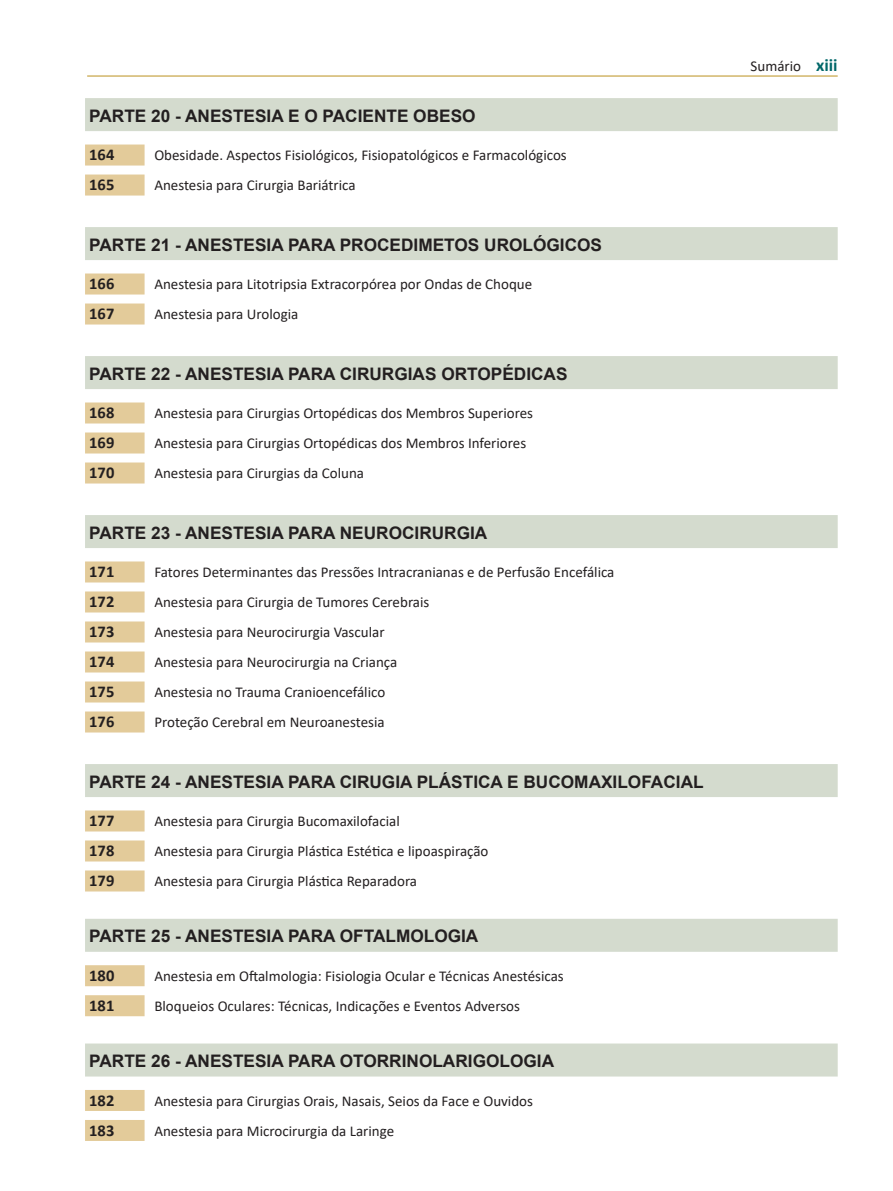
<style>
.page{position:relative;width:893px;height:1191px;background:#fff}
.page>*{position:absolute;margin:0;border:0;box-sizing:border-box;transform-origin:0 0}
.t1{font:700 17.25px "Arial";color:#231f20}
.t2{font:700 16.5px "Calibri";color:#231f20}
.t3{font:15px "Calibri";color:#231f20}
.s1{font-weight:700;font-size:18px;color:#006769}
</style>
<div class="page">
<hr style="left:87px;top:76px;width:751px;height:1px;background:#bb921e">
<div style="left:85px;top:98px;width:753px;height:33px;background:#d4dbce"></div>
<div style="left:85px;top:144px;width:60px;height:21px;background:#e3cb9a"></div>
<div style="left:85px;top:174px;width:60px;height:21px;background:#e3cb9a"></div>
<div style="left:85px;top:227px;width:753px;height:33px;background:#d4dbce"></div>
<div style="left:85px;top:273px;width:60px;height:21px;background:#e3cb9a"></div>
<div style="left:85px;top:303px;width:60px;height:21px;background:#e3cb9a"></div>
<div style="left:85px;top:356px;width:753px;height:33px;background:#d4dbce"></div>
<div style="left:85px;top:402px;width:60px;height:21px;background:#e3cb9a"></div>
<div style="left:85px;top:432px;width:60px;height:21px;background:#e3cb9a"></div>
<div style="left:85px;top:462px;width:60px;height:21px;background:#e3cb9a"></div>
<div style="left:85px;top:515px;width:753px;height:33px;background:#d4dbce"></div>
<div style="left:85px;top:561px;width:60px;height:21px;background:#e3cb9a"></div>
<div style="left:85px;top:591px;width:60px;height:21px;background:#e3cb9a"></div>
<div style="left:85px;top:621px;width:60px;height:21px;background:#e3cb9a"></div>
<div style="left:85px;top:651px;width:60px;height:21px;background:#e3cb9a"></div>
<div style="left:85px;top:681px;width:60px;height:21px;background:#e3cb9a"></div>
<div style="left:85px;top:711px;width:60px;height:21px;background:#e3cb9a"></div>
<div style="left:85px;top:764px;width:753px;height:33px;background:#d4dbce"></div>
<div style="left:85px;top:810px;width:60px;height:21px;background:#e3cb9a"></div>
<div style="left:85px;top:840px;width:60px;height:21px;background:#e3cb9a"></div>
<div style="left:85px;top:870px;width:60px;height:21px;background:#e3cb9a"></div>
<div style="left:85px;top:918px;width:753px;height:33px;background:#d4dbce"></div>
<div style="left:85px;top:965px;width:60px;height:21px;background:#e3cb9a"></div>
<div style="left:85px;top:995px;width:60px;height:21px;background:#e3cb9a"></div>
<div style="left:85px;top:1043px;width:753px;height:33px;background:#d4dbce"></div>
<div style="left:85px;top:1090px;width:60px;height:21px;background:#e3cb9a"></div>
<div style="left:85px;top:1120px;width:60px;height:21px;background:#e3cb9a"></div>
<p class="t1" style="left:89px;top:103px;width:388px">PARTE 20 - ANESTESIA E O PACIENTE OBESO</p>
<p class="t2" style="left:89px;top:143px;width:27px">164</p>
<p class="t3" style="left:154px;top:145px;width:414px">Obesidade. Aspectos Fisiológicos, Fisiopatológicos e Farmacológicos</p>
<p class="t2" style="left:89px;top:173px;width:27px">165</p>
<p class="t3" style="left:154px;top:175px;width:203px">Anestesia para Cirurgia Bariátrica</p>
<p class="t1" style="left:89px;top:232px;width:514px">PARTE 21 - ANESTESIA PARA PROCEDIMETOS UROLÓGICOS</p>
<p class="t2" style="left:89px;top:272px;width:27px">166</p>
<p class="t3" style="left:154px;top:274px;width:379px">Anestesia para Litotripsia Extracorpórea por Ondas de Choque</p>
<p class="t2" style="left:89px;top:302px;width:27px">167</p>
<p class="t3" style="left:154px;top:304px;width:146px">Anestesia para Urologia</p>
<p class="t1" style="left:89px;top:361px;width:480px">PARTE 22 - ANESTESIA PARA CIRURGIAS ORTOPÉDICAS</p>
<p class="t2" style="left:89px;top:401px;width:27px">168</p>
<p class="t3" style="left:154px;top:403px;width:380px">Anestesia para Cirurgias Ortopédicas dos Membros Superiores</p>
<p class="t2" style="left:89px;top:431px;width:27px">169</p>
<p class="t3" style="left:154px;top:433px;width:373px">Anestesia para Cirurgias Ortopédicas dos Membros Inferiores</p>
<p class="t2" style="left:89px;top:461px;width:27px">170</p>
<p class="t3" style="left:154px;top:463px;width:211px">Anestesia para Cirurgias da Coluna</p>
<p class="t1" style="left:89px;top:520px;width:400px">PARTE 23 - ANESTESIA PARA NEUROCIRURGIA</p>
<p class="t2" style="left:89px;top:560px;width:27px">171</p>
<p class="t3" style="left:154px;top:562px;width:462px">Fatores Determinantes das Pressões Intracranianas e de Perfusão Encefálica</p>
<p class="t2" style="left:89px;top:590px;width:27px">172</p>
<p class="t3" style="left:154px;top:592px;width:277px">Anestesia para Cirurgia de Tumores Cerebrais</p>
<p class="t2" style="left:89px;top:620px;width:27px">173</p>
<p class="t3" style="left:154px;top:622px;width:232px">Anestesia para Neurocirurgia Vascular</p>
<p class="t2" style="left:89px;top:650px;width:27px">174</p>
<p class="t3" style="left:154px;top:652px;width:244px">Anestesia para Neurocirurgia na Criança</p>
<p class="t2" style="left:89px;top:680px;width:27px">175</p>
<p class="t3" style="left:154px;top:682px;width:232px">Anestesia no Trauma Cranioencefálico</p>
<p class="t2" style="left:89px;top:710px;width:27px">176</p>
<p class="t3" style="left:154px;top:712px;width:232px">Proteção Cerebral em Neuroanestesia</p>
<p class="t1" style="left:89px;top:769px;width:616px">PARTE 24 - ANESTESIA PARA CIRUGIA PLÁSTICA E BUCOMAXILOFACIAL</p>
<p class="t2" style="left:89px;top:809px;width:27px">177</p>
<p class="t3" style="left:154px;top:811px;width:247px">Anestesia para Cirurgia Bucomaxilofacial</p>
<p class="t2" style="left:89px;top:839px;width:27px">178</p>
<p class="t3" style="left:154px;top:841px;width:336px">Anestesia para Cirurgia Plástica Estética e lipoaspiração</p>
<p class="t2" style="left:89px;top:869px;width:27px">179</p>
<p class="t3" style="left:154px;top:871px;width:264px">Anestesia para Cirurgia Plástica Reparadora</p>
<p class="t1" style="left:89px;top:924px;width:391px">PARTE 25 - ANESTESIA PARA OFTALMOLOGIA</p>
<p class="t2" style="left:89px;top:963px;width:27px">180</p>
<p class="t3" style="left:154px;top:965px;width:411px">Anestesia em Oftalmologia: Fisiologia Ocular e Técnicas Anestésicas</p>
<p class="t2" style="left:89px;top:993px;width:27px">181</p>
<p class="t3" style="left:154px;top:995px;width:367px">Bloqueios Oculares: Técnicas, Indicações e Eventos Adversos</p>
<p class="t1" style="left:89px;top:1049px;width:466px">PARTE 26 - ANESTESIA PARA OTORRINOLARIGOLOGIA</p>
<p class="t2" style="left:89px;top:1088px;width:27px">182</p>
<p class="t3" style="left:154px;top:1090px;width:380px">Anestesia para Cirurgias Orais, Nasais, Seios da Face e Ouvidos</p>
<p class="t2" style="left:89px;top:1118px;width:27px">183</p>
<p class="t3" style="left:154px;top:1120px;width:241px">Anestesia para Microcirurgia da Laringe</p>
<p class="t3" style="left:751px;top:55px;width:89px">Sumário <span class="s1">xiii</span></p>
</div>
